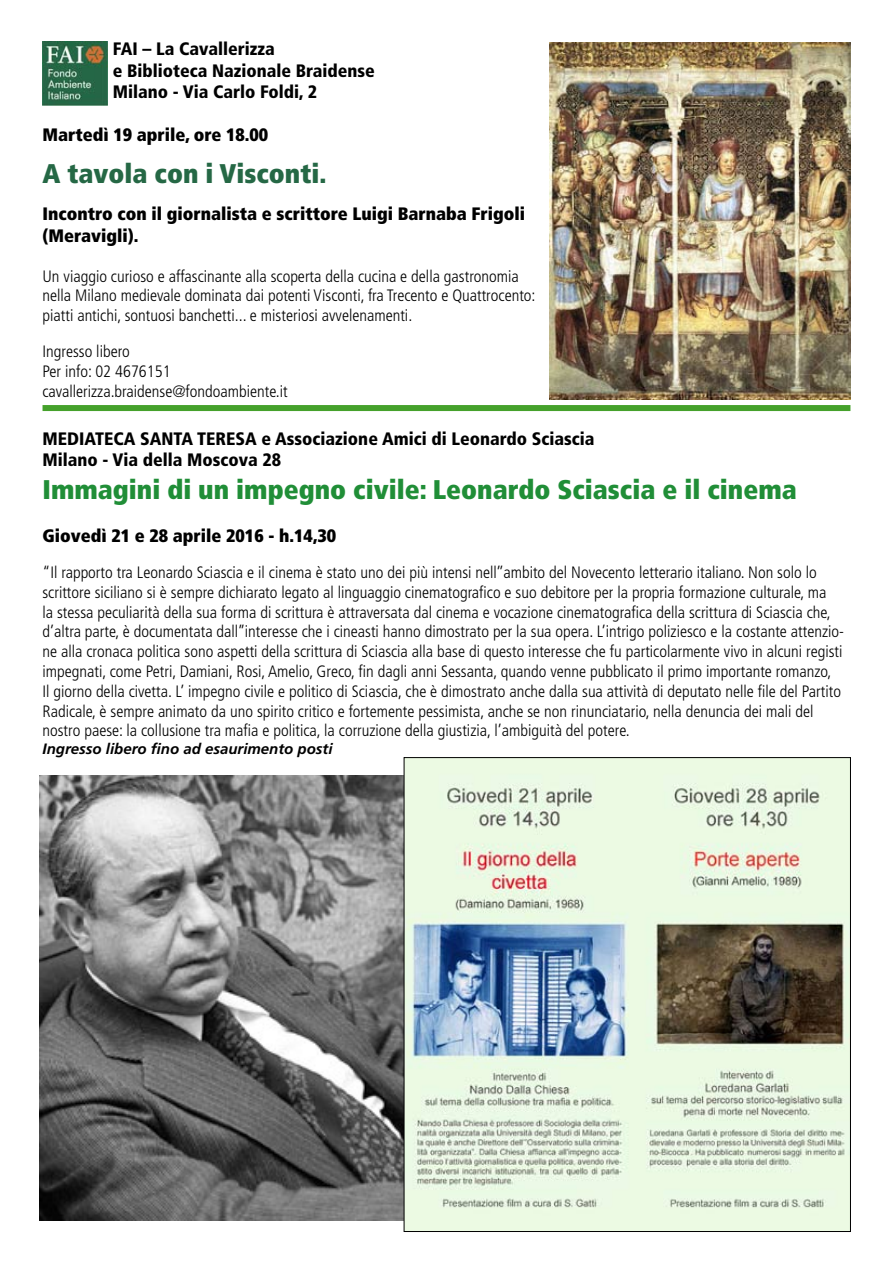
<style>
.page{position:relative;width:893px;height:1263px;background:#fff}
.page>*{position:absolute;margin:0;border:0;box-sizing:border-box;transform-origin:0 0}
.t1{font:900 condensed 27px "Frutiger LT Std";color:#208e37}
.t2{font:900 condensed 27px "Frutiger LT Std";color:#256845}
.t3{font:900 condensed 18px/21.6px "Frutiger LT Std";color:#000}
.t4{font:900 condensed 18px/21.6px "Frutiger LT Std";color:#000}
.t5{font:300 condensed 16.5px/19.8px "Frutiger LT Std";color:#000}
.t6{font:italic 700 15px "Frutiger LT Std";color:#000}
</style>
<div class="page">
<img style="left:39px;top:775px;width:365px;height:445px">
<img style="left:43px;top:42px;width:64px;height:64px">
<div style="left:43px;top:405px;width:807px;height:6px;background:#45a12b"></div>
<img style="left:549px;top:43px;width:301px;height:356px">
<img style="left:406px;top:759px;width:443px;height:471px">
<p class="t3" style="left:113px;top:38px;width:264px">FAI – La Cavallerizza<br>e Biblioteca Nazionale Braidense<br>Milano - Via Carlo Foldi, 2</p>
<p class="t4" style="left:43px;top:124px;width:227px">Martedì 19 aprile, ore 18.00</p>
<h1 class="t2" style="left:43px;top:157px;width:285px">A tavola con i Visconti.</h1>
<p class="t4" style="left:43px;top:203px;width:484px">Incontro con il giornalista e scrittore Luigi Barnaba Frigoli (Meravigli).</p>
<p class="t5" style="left:43px;top:266px;width:494px">Un viaggio curioso e affascinante alla scoperta della cucina e della gastronomia nella Milano medievale dominata dai potenti Visconti, fra Trecento e Quattrocento: piatti antichi, sontuosi banchetti... e misteriosi avvelenamenti.</p>
<p class="t5" style="left:43px;top:342px;width:247px">Ingresso libero<br>Per info: 02 4676151 cavallerizza.braidense@fondoambiente.it</p>
<p class="t3" style="left:43px;top:428px;width:553px">MEDIATECA SANTA TERESA e Associazione Amici di Leonardo Sciascia<br>Milano - Via della Moscova 28</p>
<h1 class="t1" style="left:43px;top:473px;width:756px">Immagini di un impegno civile: Leonardo Sciascia e il cinema</h1>
<p class="t4" style="left:43px;top:525px;width:295px">Giovedì 21 e 28 aprile 2016 - h.14,30</p>
<p class="t5" style="left:43px;top:563px;width:803px">“Il rapporto tra Leonardo Sciascia e il cinema è stato uno dei più intensi nell’’ambito del Novecento letterario italiano. Non solo lo scrittore siciliano si è sempre dichiarato legato al linguaggio cinematografico e suo debitore per la propria formazione culturale, ma<br>la stessa peculiarità della sua forma di scrittura è attraversata dal cinema e vocazione cinematografica della scrittura di Sciascia che, d’altra parte, è documentata dall’’interesse che i cineasti hanno dimostrato per la sua opera. L’intrigo poliziesco e la costante attenzio&shy;ne alla cronaca politica sono aspetti della scrittura di Sciascia alla base di questo interesse che fu particolarmente vivo in alcuni registi impegnati, come Petri, Damiani, Rosi, Amelio, Greco, fin dagli anni Sessanta, quando venne pubblicato il primo importante romanzo,<br>Il giorno della civetta. L’ impegno civile e politico di Sciascia, che è dimostrato anche dalla sua attività di deputato nelle file del Partito Radicale, è sempre animato da uno spirito critico e fortemente pessimista, anche se non rinunciatario, nella denuncia dei mali del nostro paese: la collusione tra mafia e politica, la corruzione della giustizia, l’ambiguità del potere.</p>
<p class="t6" style="left:43px;top:740px;width:292px">Ingresso libero fino ad esaurimento posti</p>
</div>
